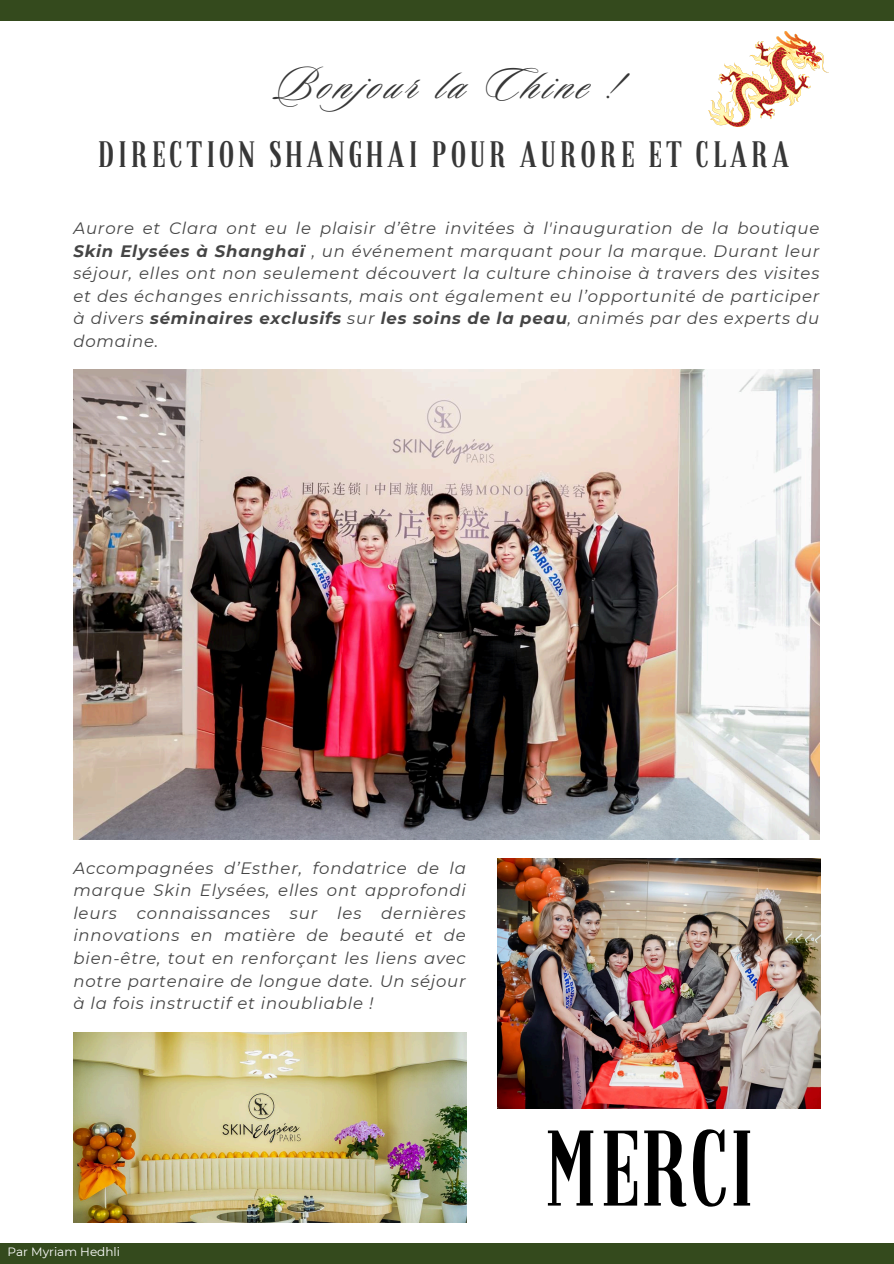
<style>
.page{position:relative;width:894px;height:1264px;background:#fff}
.page>*{position:absolute;margin:0;border:0;box-sizing:border-box;transform-origin:0 0}
.t1{font:105.15px "Granaina limpia";color:#000}
.t2{font:48px "Sloop Script Pro";letter-spacing:.1em;color:#373737}
.t3{font:36px "Granaina limpia";letter-spacing:.1em;color:#373737}
.t4{font:italic 16.5px/22.5px "Montserrat";letter-spacing:.05em;color:#454545;text-align:justify}
.t5{font:12px "Montserrat";color:#fff}
.s1{font-weight:700}
</style>
<div class="page">
<div style="left:0;top:0;width:893px;height:21px;background:#344a1d"></div>
<img style="left:708px;top:31px;width:120px;height:96px">
<img style="left:73px;top:370px;width:746px;height:469px">
<img style="left:497px;top:858px;width:323px;height:250px">
<img style="left:73px;top:1032px;width:393px;height:190px">
<div style="left:0;top:1243px;width:893px;height:20px;background:#344a1d"></div>
<h2 class="t2" style="left:273px;top:59px;width:348px">Bonjour la Chine !</h2>
<h3 class="t3" style="left:98px;top:140px;width:692px">DIRECTION SHANGHAI POUR AURORE ET CLARA</h3>
<h4 class="t4" style="left:73px;top:217px;width:747px">Aurore et Clara ont eu le plaisir d’être invitées à l'inauguration de la boutique <span class="s1">Skin Elysées à Shanghaï</span> , un événement marquant pour la marque. Durant leur séjour, elles ont non seulement découvert la culture chinoise à travers des visites et des échanges enrichissants, mais ont également eu l’opportunité de participer à divers <span class="s1">séminaires exclusifs</span> sur <span class="s1">les soins de la peau</span>, animés par des experts du domaine.</h4>
<p class="t4" style="left:73px;top:856px;width:394px">Accompagnées d’Esther, fondatrice de la marque Skin Elysées, elles ont approfondi leurs connaissances sur les dernières innovations en matière de beauté et de bien-être, tout en renforçant les liens avec notre partenaire de longue date. Un séjour à la fois instructif et inoubliable !</p>
<p class="t5" style="left:8px;top:1243px;width:114px">Par Myriam Hedhli</p>
<h4 class="t5" style="left:8px;top:1244px;width:114px">Par Myriam Hedhli</h4>
<p class="t1" style="left:544px;top:1126px;width:211px">MERCI</p>
</div>
